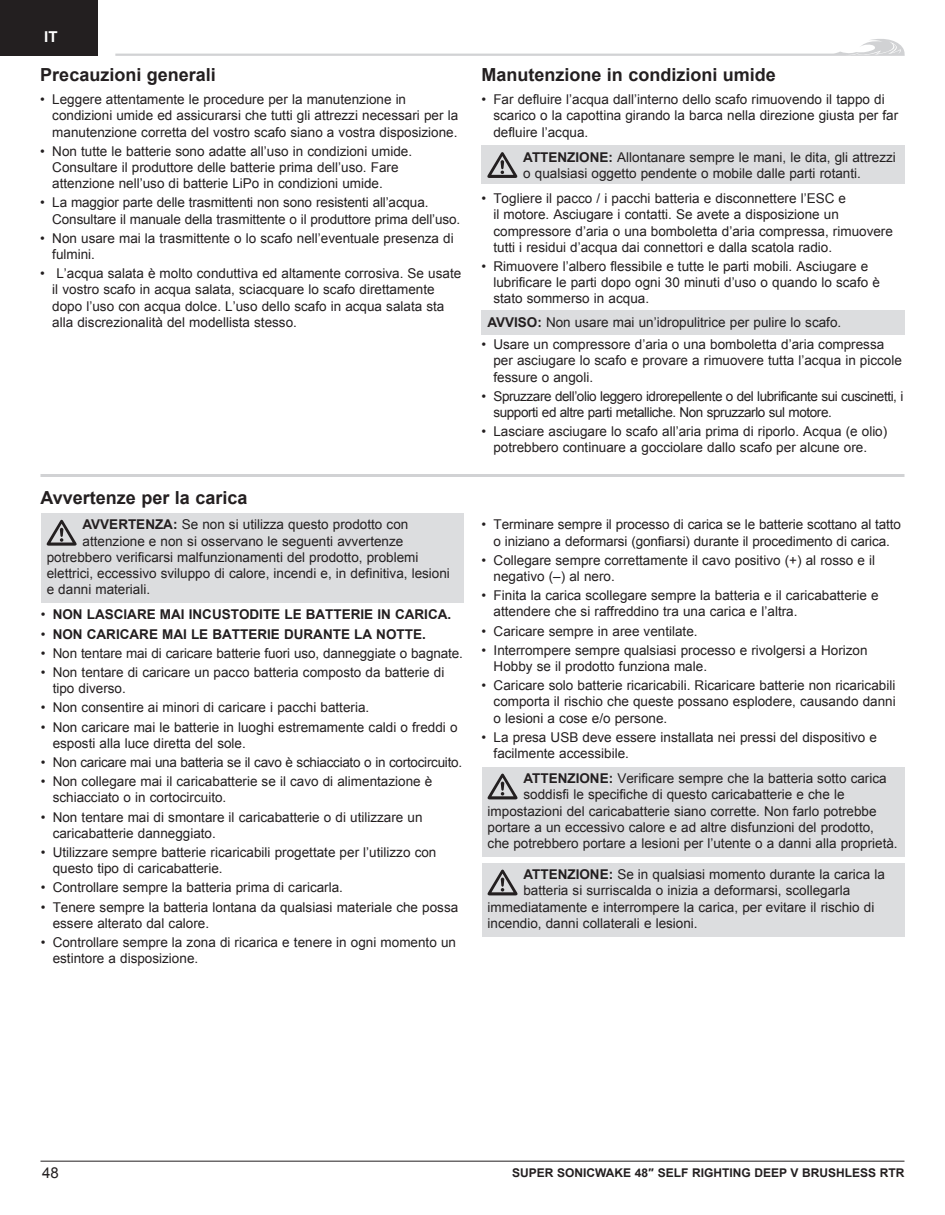
<style>
.page{position:relative;width:945px;height:1215px;background:#fff}
.page>*{position:absolute;margin:0;border:0;box-sizing:border-box;transform-origin:0 0}
.t1{font:700 18px "Arial";color:#231f20}
.t2{font:15px "Arial";color:#231f20}
.t3{font:700 15px "Arial";color:#fff}
.PRB_warnings_cautions{font:13.5px/16.2px "Arial";color:#231f20}
.PRB_warnings_cautions-2{font:13.5px/16.2px "Arial";letter-spacing:-.03em;color:#231f20}
.t4{font:700 13.5px "Arial";color:#231f20}
.PRB_warnings_cautions-3{font:13.5px "Arial";letter-spacing:-.02em;color:#231f20}
.PRB_Notice{font:13.5px "Arial";color:#231f20}
.t5{font:700 12px "Arial";color:#231f20}
.s1{font-weight:700}
.s2{font-weight:400}
</style>
<div class="page">
<div style="left:0;top:0;width:97px;height:56px;background:#231f20"></div>
<hr style="left:40px;top:1161px;width:864px;height:1px;background:#231f20">
<svg style="left:115px;top:39px;width:790px;height:17px"></svg>
<div style="left:481px;top:146px;width:423px;height:38px;background:#dcdddf"></div>
<div style="left:481px;top:310px;width:423px;height:24px;background:#dcdddf"></div>
<svg style="left:487px;top:152px;width:30px;height:26px"></svg>
<hr style="left:40px;top:474px;width:864px;height:3px;background:#d1d2d4">
<div style="left:41px;top:514px;width:423px;height:89px;background:#dcdddf"></div>
<svg style="left:47px;top:520px;width:30px;height:26px"></svg>
<div style="left:482px;top:767px;width:422px;height:90px;background:#dcdddf"></div>
<div style="left:482px;top:863px;width:422px;height:74px;background:#dcdddf"></div>
<svg style="left:488px;top:774px;width:29px;height:25px"></svg>
<svg style="left:488px;top:870px;width:29px;height:25px"></svg>
<p class="t3" style="left:44px;top:27px;width:15px">IT</p>
<p class="t1" style="left:40px;top:63px;width:177px">Precauzioni generali</p>
<p class="PRB_warnings_cautions" style="left:52px;top:91px;width:407px;text-indent:-12px">• Leggere attentamente le procedure per la manutenzione in condizioni umide ed assicurarsi che tutti gli attrezzi necessari per la manutenzione corretta del vostro scafo siano a vostra disposizione.</p>
<p class="PRB_warnings_cautions" style="left:52px;top:143px;width:361px;text-indent:-12px">• Non tutte le batterie sono adatte all’uso in condizioni umide.<br>Consultare il produttore delle batterie prima dell’uso. Fare attenzione nell’uso di batterie LiPo in condizioni umide.</p>
<p class="PRB_warnings_cautions" style="left:52px;top:195px;width:409px;text-indent:-12px">• La maggior parte delle trasmittenti non sono resistenti all’acqua.<br>Consultare il manuale della trasmittente o il produttore prima dell’uso.</p>
<p class="PRB_warnings_cautions" style="left:52px;top:230px;width:403px;text-indent:-12px">• Non usare mai la trasmittente o lo scafo nell’eventuale presenza di fulmini.</p>
<p class="PRB_warnings_cautions" style="left:52px;top:265px;width:410px;text-indent:-12px">• L’acqua salata è molto conduttiva ed altamente corrosiva. Se usate il vostro scafo in acqua salata, sciacquare lo scafo direttamente dopo l’uso con acqua dolce. L’uso dello scafo in acqua salata sta alla discrezionalità del modellista stesso.</p>
<p class="t1" style="left:40px;top:486px;width:208px">Avvertenze per la carica</p>
<p class="PRB_warnings_cautions" style="left:83px;top:517px;width:327px"><span class="s1">AVVERTENZA:</span> Se non si utilizza questo prodotto con</p>
<p class="PRB_warnings_cautions" style="left:83px;top:533px;width:322px">attenzione e non si osservano le seguenti avvertenze</p>
<p class="PRB_warnings_cautions" style="left:47px;top:549px;width:373px">potrebbero verificarsi malfunzionamenti del prodotto, problemi</p>
<p class="PRB_warnings_cautions" style="left:47px;top:565px;width:405px">elettrici, eccessivo sviluppo di calore, incendi e, in definitiva, lesioni</p>
<p class="PRB_warnings_cautions" style="left:47px;top:582px;width:105px">e danni materiali.</p>
<p class="t4" style="left:41px;top:606px;width:412px"><span class="s2">•</span> NON LASCIARE MAI INCUSTODITE LE BATTERIE IN CARICA.</p>
<p class="t4" style="left:41px;top:625px;width:387px"><span class="s2">•</span> NON CARICARE MAI LE BATTERIE DURANTE LA NOTTE.</p>
<p class="PRB_warnings_cautions" style="left:41px;top:645px;width:424px">• Non tentare mai di caricare batterie fuori uso, danneggiate o bagnate.</p>
<p class="PRB_warnings_cautions" style="left:53px;top:664px;width:393px;text-indent:-12px">• Non tentare di caricare un pacco batteria composto da batterie di tipo diverso.</p>
<p class="PRB_warnings_cautions" style="left:41px;top:700px;width:330px">• Non consentire ai minori di caricare i pacchi batteria.</p>
<p class="PRB_warnings_cautions" style="left:53px;top:719px;width:406px;text-indent:-12px">• Non caricare mai le batterie in luoghi estremamente caldi o freddi o esposti alla luce diretta del sole.</p>
<p class="PRB_warnings_cautions-3" style="left:41px;top:753px;width:423px">• Non caricare mai una batteria se il cavo è schiacciato o in cortocircuito.</p>
<p class="PRB_warnings_cautions" style="left:53px;top:774px;width:381px;text-indent:-12px">• Non collegare mai il caricabatterie se il cavo di alimentazione è schiacciato o in cortocircuito.</p>
<p class="PRB_warnings_cautions" style="left:53px;top:809px;width:371px;text-indent:-12px">• Non tentare mai di smontare il caricabatterie o di utilizzare un caricabatterie danneggiato.</p>
<p class="PRB_warnings_cautions" style="left:53px;top:844px;width:385px;text-indent:-12px">• Utilizzare sempre batterie ricaricabili progettate per l’utilizzo con questo tipo di caricabatterie.</p>
<p class="PRB_warnings_cautions" style="left:41px;top:880px;width:304px">• Controllare sempre la batteria prima di caricarla.</p>
<p class="PRB_warnings_cautions" style="left:53px;top:899px;width:407px;text-indent:-12px">• Tenere sempre la batteria lontana da qualsiasi materiale che possa essere alterato dal calore.</p>
<p class="PRB_warnings_cautions" style="left:53px;top:934px;width:405px;text-indent:-12px">• Controllare sempre la zona di ricarica e tenere in ogni momento un estintore a disposizione.</p>
<p class="t1" style="left:481px;top:63px;width:296px">Manutenzione in condizioni umide</p>
<p class="PRB_warnings_cautions" style="left:493px;top:91px;width:406px;text-indent:-12px">• Far defluire l’acqua dall’interno dello scafo rimuovendo il tappo di scarico o la capottina girando la barca nella direzione giusta per far defluire l’acqua.</p>
<p class="PRB_warnings_cautions" style="left:523px;top:149px;width:374px"><span class="s1">ATTENZIONE:</span> Allontanare sempre le mani, le dita, gli attrezzi o qualsiasi oggetto pendente o mobile dalle parti rotanti.</p>
<p class="PRB_warnings_cautions" style="left:493px;top:190px;width:401px;text-indent:-12px">• Togliere il pacco / i pacchi batteria e disconnettere l’ESC e<br>il motore. Asciugare i contatti. Se avete a disposizione un compressore d’aria o una bomboletta d’aria compressa, rimuovere tutti i residui d’acqua dai connettori e dalla scatola radio.</p>
<p class="PRB_warnings_cautions" style="left:493px;top:258px;width:388px;text-indent:-12px">• Rimuovere l’albero flessibile e tutte le parti mobili. Asciugare e lubrificare le parti dopo ogni 30 minuti d’uso o quando lo scafo è stato sommerso in acqua.</p>
<p class="PRB_Notice" style="left:487px;top:313px;width:355px"><span class="s1">AVVISO:</span> Non usare mai un’idropulitrice per pulire lo scafo.</p>
<p class="PRB_warnings_cautions" style="left:493px;top:337px;width:410px;text-indent:-12px">• Usare un compressore d’aria o una bomboletta d’aria compressa per asciugare lo scafo e provare a rimuovere tutta l’acqua in piccole fessure o angoli.</p>
<p class="PRB_warnings_cautions-2" style="left:493px;top:388px;width:411px;text-indent:-12px">• Spruzzare dell’olio leggero idrorepellente o del lubrificante sui cuscinetti, i supporti ed altre parti metalliche. Non spruzzarlo sul motore.</p>
<p class="PRB_warnings_cautions" style="left:493px;top:424px;width:395px;text-indent:-12px">• Lasciare asciugare lo scafo all’aria prima di riporlo. Acqua (e olio) potrebbero continuare a gocciolare dallo scafo per alcune ore.</p>
<p class="PRB_warnings_cautions" style="left:482px;top:517px;width:421px;text-align:center">• Terminare sempre il processo di carica se le batterie scottano al tatto o iniziano a deformarsi (gonfiarsi) durante il procedimento di carica.</p>
<p class="PRB_warnings_cautions" style="left:494px;top:552px;width:383px;text-indent:-12px">• Collegare sempre correttamente il cavo positivo (+) al rosso e il negativo (–) al nero.</p>
<p class="PRB_warnings_cautions" style="left:494px;top:588px;width:386px;text-indent:-12px">• Finita la carica scollegare sempre la batteria e il caricabatterie e attendere che si raffreddino tra una carica e l’altra.</p>
<p class="PRB_warnings_cautions" style="left:482px;top:623px;width:218px">• Caricare sempre in aree ventilate.</p>
<p class="PRB_warnings_cautions" style="left:494px;top:642px;width:376px;text-indent:-12px">• Interrompere sempre qualsiasi processo e rivolgersi a Horizon<br>Hobby se il prodotto funziona male.</p>
<p class="PRB_warnings_cautions" style="left:494px;top:678px;width:404px;text-align:justify;text-indent:-12px">• Caricare solo batterie ricaricabili. Ricaricare batterie non ricaricabili comporta il rischio che queste possano esplodere, causando danni o lesioni a cose e/o persone.</p>
<p class="PRB_warnings_cautions" style="left:494px;top:729px;width:385px;text-indent:-12px">• La presa USB deve essere installata nei pressi del dispositivo e facilmente accessibile.</p>
<p class="PRB_warnings_cautions" style="left:523px;top:771px;width:365px"><span class="s1">ATTENZIONE:</span> Verificare sempre che la batteria sotto carica</p>
<p class="PRB_warnings_cautions" style="left:523px;top:787px;width:323px">soddisfi le specifiche di questo caricabatterie e che le</p>
<p class="PRB_warnings_cautions" style="left:488px;top:803px;width:391px">impostazioni del caricabatterie siano corrette. Non farlo potrebbe</p>
<p class="PRB_warnings_cautions" style="left:488px;top:819px;width:388px">portare a un eccessivo calore e ad altre disfunzioni del prodotto,</p>
<p class="PRB_warnings_cautions" style="left:488px;top:835px;width:412px">che potrebbero portare a lesioni per l’utente o a danni alla proprietà.</p>
<p class="PRB_warnings_cautions" style="left:523px;top:867px;width:363px"><span class="s1">ATTENZIONE:</span> Se in qualsiasi momento durante la carica la</p>
<p class="PRB_warnings_cautions" style="left:523px;top:883px;width:328px">batteria si surriscalda o inizia a deformarsi, scollegarla</p>
<p class="PRB_warnings_cautions" style="left:488px;top:899px;width:388px">immediatamente e interrompere la carica, per evitare il rischio di</p>
<p class="PRB_warnings_cautions" style="left:488px;top:915px;width:212px">incendio, danni collaterali e lesioni.</p>
<p class="t2" style="left:42px;top:1163px;width:18px">48</p>
<p class="t5" style="left:512px;top:1165px;width:394px">SUPER SONICWAKE 48″ SELF RIGHTING DEEP V BRUSHLESS RTR</p>
</div>
